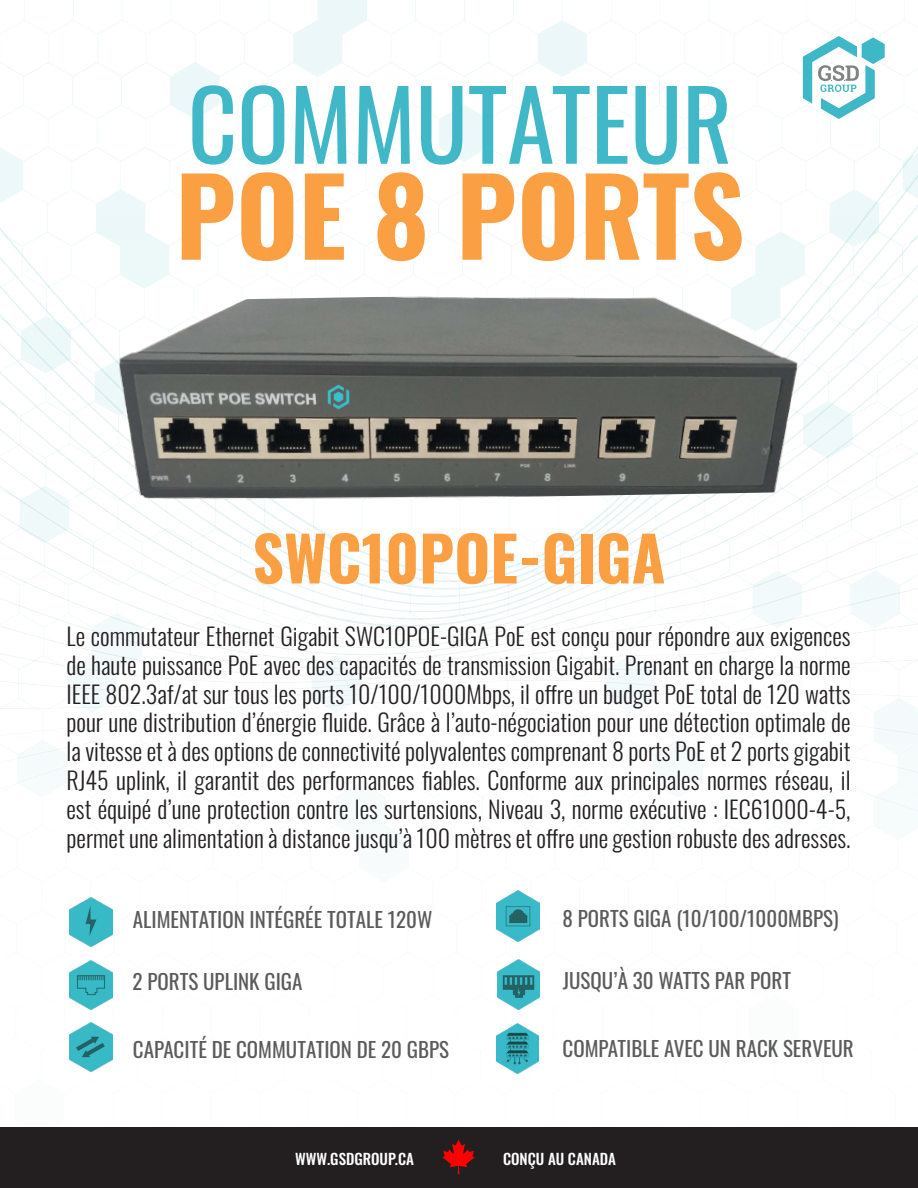
<style>
.page{position:relative;width:918px;height:1188px;background:#fff}
.page>*{position:absolute;margin:0;border:0;box-sizing:border-box;transform-origin:0 0}
.t1{font:700 106.5px "Oswald";color:#fa9f42}
.t2{font:96px "Oswald";color:#40b8c7}
.t3{font:700 61.5px "Oswald";color:#fa9f42}
.t4{font:300 24px/28.8px "Oswald";color:#231f20;text-align:justify}
.t5{font:21px "Oswald";color:#5b5b5b}
.t6{font:500 15px "Oswald";color:#fff}
</style>
<div class="page">
<img style="left:1px;top:0;width:917px;height:1074px">
<div style="left:0;top:1127px;width:918px;height:61px;background:#231f20"></div>
<svg style="left:803px;top:36px;width:82px;height:83px"></svg>
<svg style="left:443px;top:1140px;width:32px;height:34px"></svg>
<img style="left:119px;top:290px;width:679px;height:214px">
<img style="left:497px;top:960px;width:43px;height:49px">
<img style="left:70px;top:1023px;width:42px;height:49px">
<img style="left:496px;top:891px;width:44px;height:50px">
<img style="left:496px;top:1024px;width:43px;height:49px">
<img style="left:70px;top:897px;width:43px;height:50px">
<img style="left:70px;top:960px;width:42px;height:49px">
<p class="t2" style="left:188px;top:39px;width:546px">COMMUTATEUR</p>
<p class="t1" style="left:175px;top:161px;width:571px">POE 8 PORTS</p>
<p class="t3" style="left:252px;top:526px;width:415px">SWC10POE-GIGA</p>
<p class="t4" style="left:67px;top:619px;width:786px">Le commutateur Ethernet Gigabit SWC10POE-GIGA PoE est conçu pour répondre aux exigences de haute puissance PoE avec des capacités de transmission Gigabit. Prenant en charge la norme IEEE 802.3af/at sur tous les ports 10/100/1000Mbps, il offre un budget PoE total de 120 watts pour une distribution d’énergie fluide. Grâce à l’auto-négociation pour une détection optimale de la vitesse et à des options de connectivité polyvalentes comprenant 8 ports PoE et 2 ports gigabit RJ45 uplink, il garantit des performances fiables. Conforme aux principales normes réseau, il est équipé d’une protection contre les surtensions, Niveau 3, norme exécutive : IEC61000-4-5, permet une alimentation à distance jusqu’à 100 mètres et offre une gestion robuste des adresses.</p>
<p class="t5" style="left:133px;top:901px;width:301px">ALIMENTATION INTÉGRÉE TOTALE 120W</p>
<p class="t5" style="left:563px;top:899px;width:278px">8 PORTS GIGA (10/100/1000MBPS)</p>
<p class="t5" style="left:133px;top:963px;width:171px">2 PORTS UPLINK GIGA</p>
<p class="t5" style="left:563px;top:961px;width:230px">JUSQU’À 30 WATTS PAR PORT</p>
<p class="t5" style="left:133px;top:1031px;width:318px">CAPACITÉ DE COMMUTATION DE 20 GBPS</p>
<p class="t5" style="left:563px;top:1030px;width:293px">COMPATIBLE AVEC UN RACK SERVEUR</p>
<p class="t6" style="left:295px;top:1151px;width:120px">WWW.GSDGROUP.CA</p>
<p class="t6" style="left:503px;top:1151px;width:114px">CONÇU AU CANADA</p>
</div>
